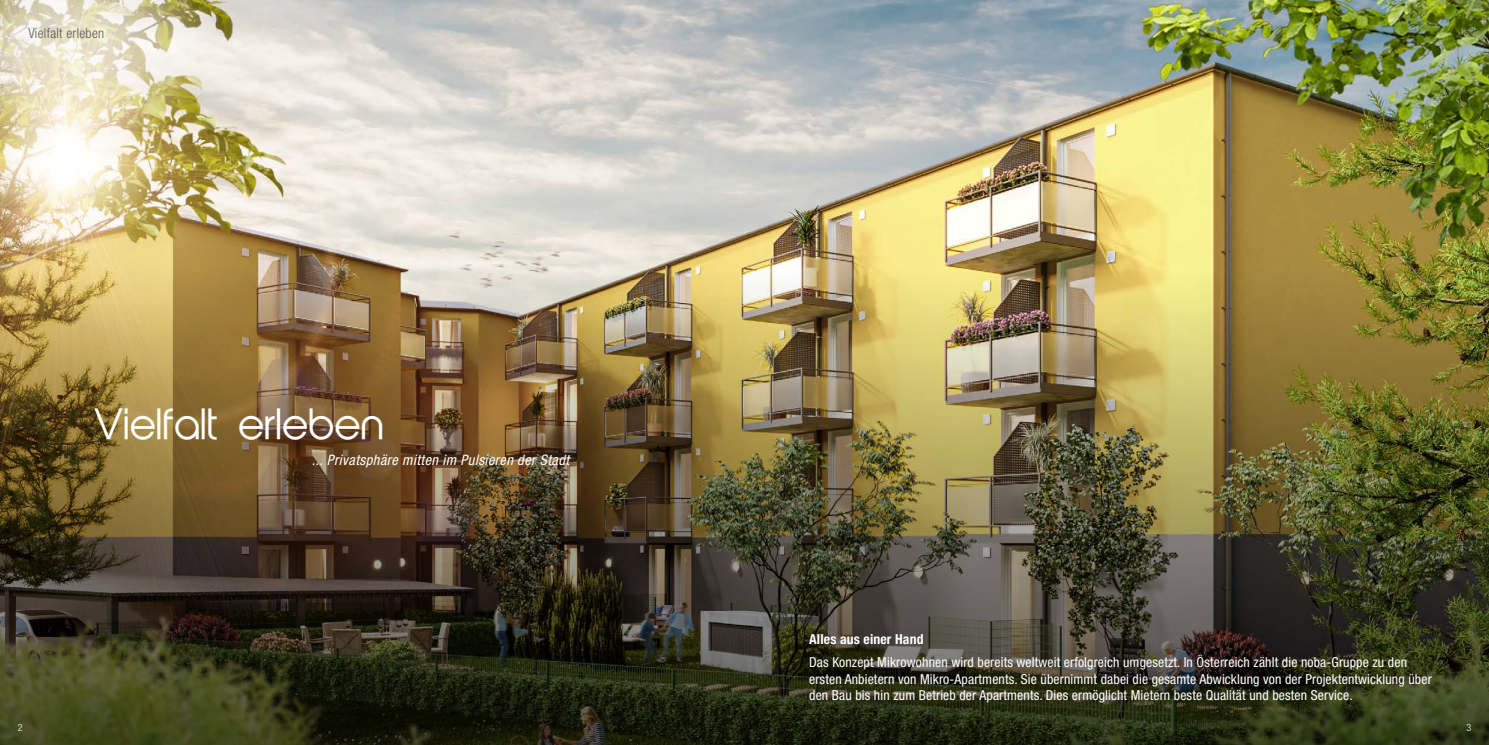
<style>
.page{position:relative;width:1489px;height:745px;background:#fff}
.page>*{position:absolute;margin:0;border:0;box-sizing:border-box;transform-origin:0 0}
.t1{font:40px "Abeatby Kai";color:#fff}
.t2{font:italic condensed 14.38px "Helvetica Neue LT Std";letter-spacing:.03em;color:#fff}
.t3{font:condensed 13.75px/16.5px "Helvetica Neue LT Std";letter-spacing:.01em;color:#fff}
.t4{font:700 condensed 13.75px "Helvetica Neue LT Std";letter-spacing:.01em;color:#fff}
.t5{font:300 condensed 13.75px "Helvetica Neue LT Std";letter-spacing:.02em;color:#575756}
.t6{font:300 condensed 10px "Helvetica Neue LT Std";color:#fff}
</style>
<div class="page">
<img style="left:0;top:0;width:1488px;height:269px">
<img style="left:0;top:0;width:214px;height:142px">
<img style="left:0;top:269px;width:1488px;height:475px">
<p class="t5" style="left:28px;top:25px;width:77px">Vielfalt erleben</p>
<h1 class="t1" style="left:94px;top:407px;width:292px">Vielfalt erleben</h1>
<p class="t2" style="left:312px;top:451px;width:259px">... Privatsphäre mitten im Pulsieren der Stadt</p>
<p class="t4" style="left:809px;top:630px;width:116px">Alles aus einer Hand</p>
<p class="t3" style="left:809px;top:653px;width:624px">Das Konzept Mikrowohnen wird bereits weltweit erfolgreich umgesetzt. In Österreich zählt die noba-Gruppe zu den ersten Anbietern von Mikro-Apartments. Sie übernimmt dabei die gesamte Abwicklung von der Projektentwicklung über den Bau bis hin zum Betrieb der Apartments. Dies ermöglicht Mietern beste Qualität und besten Service.</p>
<p class="t6" style="left:18px;top:721px;width:6px">2</p>
<p class="t6" style="left:1466px;top:721px;width:6px">3</p>
</div>
